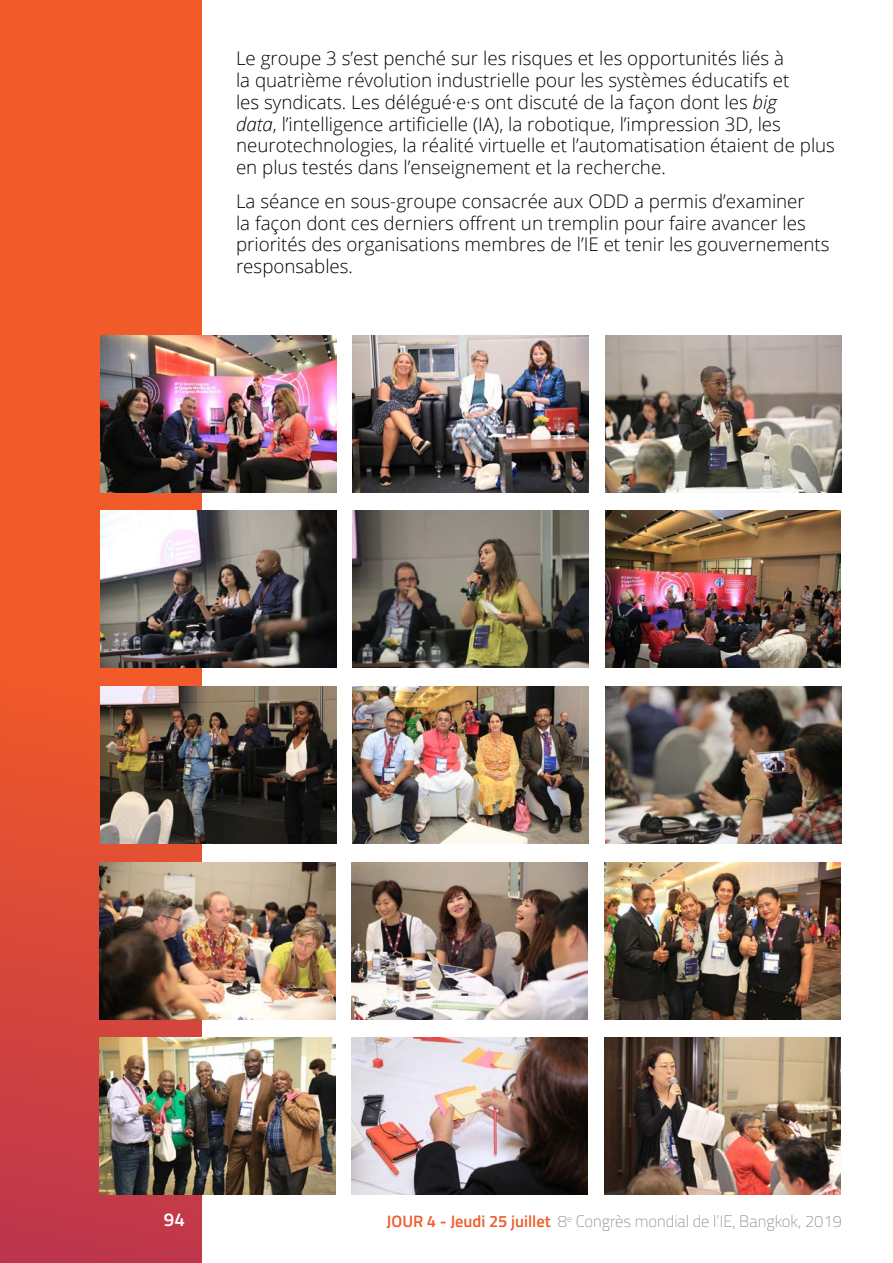
<style>
.page{position:relative;width:893px;height:1263px;background:#fff}
.page>*{position:absolute;margin:0;border:0;box-sizing:border-box;transform-origin:0 0}
.t1{font:300 18.75px/21.8px "Open Sans";color:#000}
.t2{font:600 18.75px "Titillium";color:#fff}
.t3{font:100 16.5px "Titillium";color:#808285}
.s1{font-style:italic}
.s2{font-weight:600;color:#f15a29}
.s3{color:#72709e}
</style>
<div class="page">
<div style="left:0;top:0;width:202px;height:1263px;background:#f15a29"></div>
<div style="left:0;top:64px;width:202px;height:1199px;background:linear-gradient(to bottom,#fe6320,#cb3e43)"></div>
<hr style="left:892px;top:64px;width:1px;height:1199px;background:#9e1f63">
<img style="left:892px;top:64px;width:1px;height:308px">
<img style="left:100px;top:686px;width:236px;height:157px">
<img style="left:100px;top:510px;width:236px;height:158px">
<img style="left:100px;top:335px;width:236px;height:157px">
<img style="left:353px;top:686px;width:236px;height:157px">
<img style="left:353px;top:510px;width:236px;height:158px">
<img style="left:353px;top:335px;width:236px;height:157px">
<img style="left:606px;top:686px;width:236px;height:157px">
<img style="left:606px;top:510px;width:235px;height:158px">
<img style="left:606px;top:335px;width:236px;height:157px">
<img style="left:99px;top:862px;width:236px;height:158px">
<img style="left:99px;top:1037px;width:236px;height:158px">
<img style="left:352px;top:862px;width:236px;height:158px">
<img style="left:352px;top:1037px;width:236px;height:158px">
<img style="left:605px;top:862px;width:236px;height:158px">
<img style="left:605px;top:1037px;width:236px;height:158px">
<p class="t1" style="left:236px;top:47px;width:601px">Le groupe 3 s’est penché sur les risques et les opportunités liés à<br>la quatrième révolution industrielle pour les systèmes éducatifs et<br>les syndicats. Les délégué·e·s ont discuté de la façon dont les <span class="s1">big<br>data</span>, l’intelligence artificielle (IA), la robotique, l’impression 3D, les neurotechnologies, la réalité virtuelle et l’automatisation étaient de plus en plus testés dans l’enseignement et la recherche.</p>
<p class="t1" style="left:236px;top:190px;width:595px">La séance en sous-groupe consacrée aux ODD a permis d’examiner<br>la façon dont ces derniers offrent un tremplin pour faire avancer les priorités des organisations membres de l’IE et tenir les gouvernements responsables.</p>
<p class="t2" style="left:164px;top:1205px;width:22px">94</p>
<p class="t3" style="left:387px;top:1210px;width:457px"><span class="s2">JOUR 4 - Jeudi 25 juillet</span> 8<sup>e</sup> Congrès mondial de l’IE<span class="s3">,</span> Bangkok, 2019</p>
</div>
